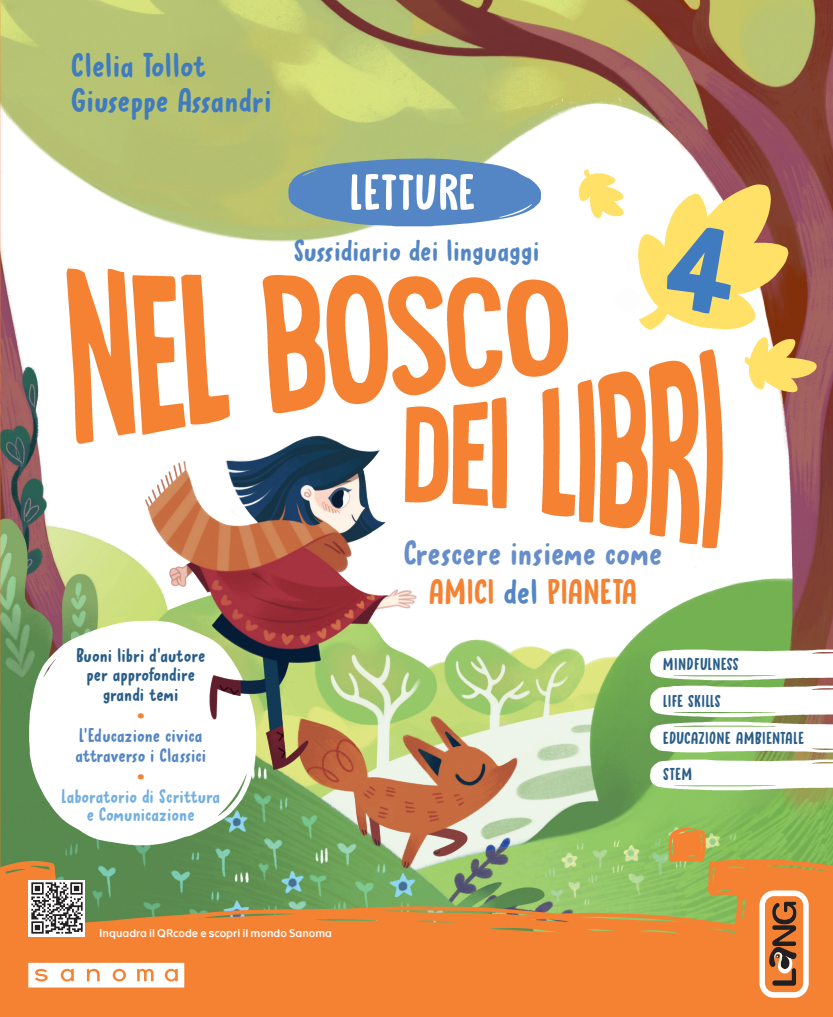
<style>
.page{position:relative;width:833px;height:1017px;background:#fff}
.page>*{position:absolute;margin:0;border:0;box-sizing:border-box;transform-origin:0 0}
.t1{font:51.25px "Clootie";color:#fff}
.t2{font:36.25px/38.8px "Clootie";letter-spacing:-.01em;color:#678eca;text-align:center}
.t3{font:35px/35px "Clootie";color:#407bbf}
.t4{font:35px "Clootie";color:#f48232}
.t5{font:31.25px "Clootie";color:#5486c5}
.t6{font:20px/19.4px "Clootie";color:#295d89;text-align:center}
.t7{font:20px/20px "Clootie";color:#5486c5}
.t8{font:20px/18.8px "Clootie";color:#73afdf;text-align:center}
.t9{font:17.5px/36.8px "Clootie";letter-spacing:.005em;color:#295d89}
.t10{font:600 10.62px "The Message";color:#fff}
.s1{color:#f48232}
.s2{color:#5486c5}
</style>
<div class="page">
<img style="left:0;top:0;width:833px;height:824px">
<img style="left:57px;top:262px;width:683px;height:294px">
<img style="left:568px;top:161px;width:254px;height:242px">
<img style="left:0;top:824px;width:833px;height:193px">
<svg style="left:28px;top:963px;width:156px;height:24px"></svg>
<div style="left:759px;top:890px;width:49px;height:108px;background:#fff;border-radius:15px"></div>
<svg style="left:765px;top:896px;width:38px;height:96px;background:#b96d39"></svg>
<img style="left:287px;top:149px;width:259px;height:92px">
<img style="left:630px;top:647px;width:203px;height:70px">
<img style="left:630px;top:717px;width:203px;height:37px">
<img style="left:630px;top:758px;width:203px;height:36px">
<img style="left:14px;top:612px;width:114px;height:244px">
<img style="left:128px;top:419px;width:411px;height:470px">
<div style="left:28px;top:880px;width:57px;height:56px;background:#fff"></div>
<img style="left:31px;top:882px;width:52px;height:52px">
<div style="left:663px;top:223px;width:75px;height:93px;background:#ffe168"></div>
<h3 class="t3" style="left:71px;top:48px;width:202px">Clelia Tollot<br>Giuseppe Assandri</h3>
<h1 class="t1" style="left:349px;top:163px;width:128px">LETTURE</h1>
<h3 class="t5" style="left:293px;top:232px;width:248px">Sussidiario dei linguaggi</h3>
<p class="t6" style="left:76px;top:646px;width:131px">Buoni libri d’autore per approfondire grandi temi</p>
<h3 class="t4" style="left:136px;top:691px;width:10px">•</h3>
<p class="t7" style="left:75px;top:725px;width:132px">L’Educazione civica attraverso i Classici</p>
<h3 class="t4" style="left:136px;top:752px;width:10px">•</h3>
<p class="t8" style="left:61px;top:787px;width:161px">Laboratorio di Scrittura e Comunicazione</p>
<h2 class="t2" style="left:403px;top:534px;width:260px">Crescere insieme come<br><span class="s1">AMICI</span> <span class="s2">del</span> <span class="s1">PIANETA</span></h2>
<p class="t9" style="left:663px;top:646px;width:143px">MINDFULNESS<br>LIFE SKILLS<br>EDUCAZIONE AMBIENTALE<br>STEM</p>
<p class="t10" style="left:99px;top:926px;width:234px">Inquadra il QRcode e scopri il mondo Sanoma</p>
</div>
